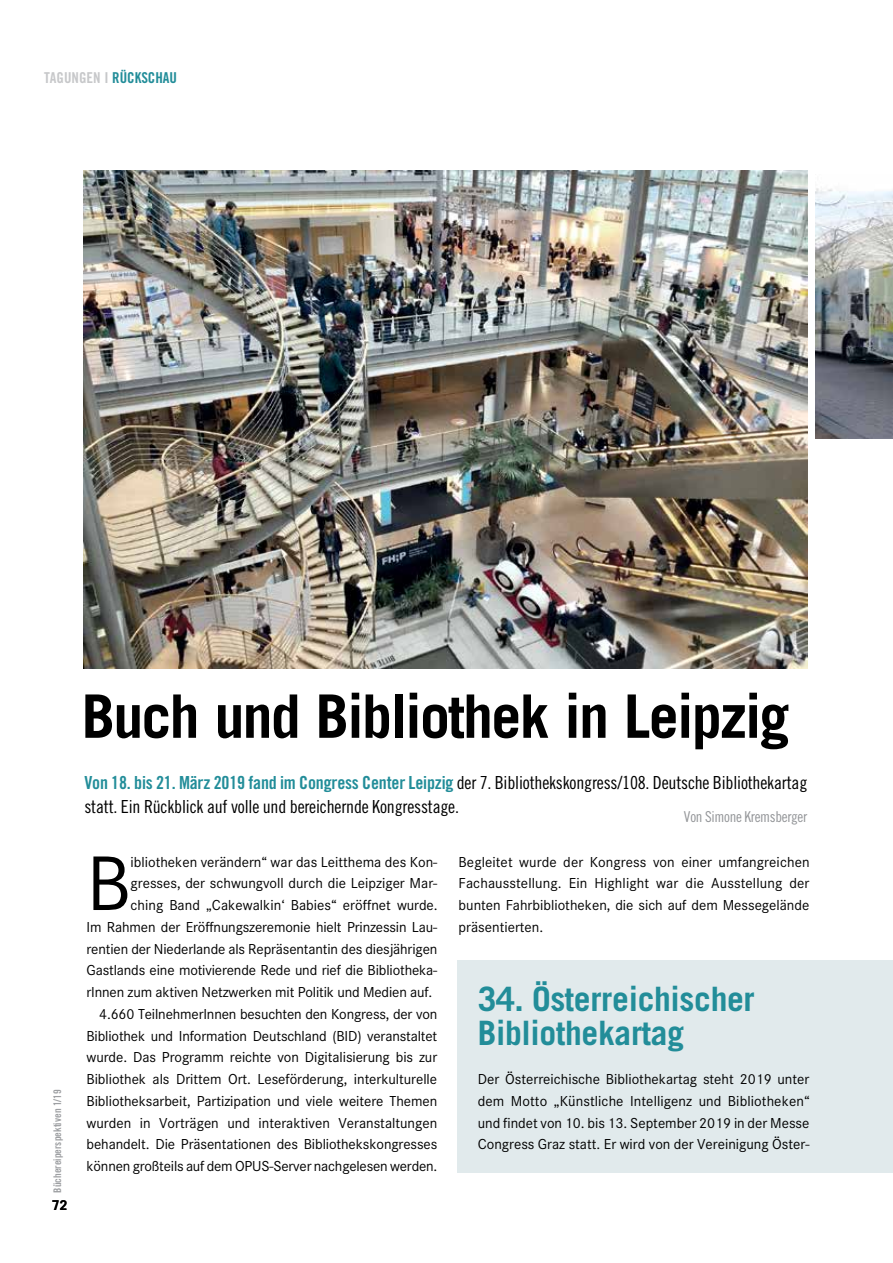
<style>
.page{position:relative;width:893px;height:1263px;background:#fff}
.page>*{position:absolute;margin:0;border:0;box-sizing:border-box;transform-origin:0 0}
.t1{font:80.25px "Corporate S";color:#000}
.t2{font:700 60px "Trade Gothic";letter-spacing:-.03em;color:#000}
.t3{font:700 33.6px/33.6px "Trade Gothic";letter-spacing:-.01em;color:#228d99}
.t4{font:18px/24px "Trade Gothic Cond Eighteen";letter-spacing:-.01em;color:#000}
.t5{font:15px/21.8px "Corporate S";letter-spacing:-.005em;color:#000;text-align:justify}
.t6{font:15px "Trade Gothic Cond Eighteen";letter-spacing:-.02em;color:#939598}
.t7{font:15px "Trade Gothic Bold Cond Twenty";color:#c7c8ca}
.t8{font:700 13.5px "Trade Gothic";color:#000}
.t9{font:10.5px "Trade Gothic Bold Cond Twenty";color:#9d9fa2}
.s1{color:#228d99}
.s2{font-family:"Trade Gothic Bold Cond Twenty";color:#228d99}
</style>
<div class="page">
<img style="left:84px;top:170px;width:724px;height:499px">
<div style="left:458px;top:960px;width:435px;height:212px;background:#e1eaec"></div>
<img style="left:815px;top:188px;width:78px;height:250px">
<p class="t7" style="left:44px;top:69px;width:135px">TAGUNGEN I <span class="s1">RÜCKSCHAU</span></p>
<h2 class="t2" style="left:82px;top:679px;width:710px">Buch und Bibliothek in Leipzig</h2>
<p class="t9" style="left:51px;top:1193px;width:105px;rotate:-90deg">Büchereiperspektiven 1/19</p>
<p class="t8" style="left:52px;top:1196px;width:17px">72</p>
<p class="t4" style="left:84px;top:770px;width:724px"><span class="s2">Von 18. bis 21. März 2019 fand im Congress Center Leipzig</span> der 7. Bibliothekskongress/108. Deutsche Bibliothekartag statt. Ein Rückblick auf volle und bereichernde Kongresstage.</p>
<p class="t6" style="left:684px;top:807px;width:125px">Von Simone Kremsberger</p>
<h1 class="t1" style="left:87px;top:839px;width:46px">B</h1>
<p class="t5" style="left:131px;top:851px;width:308px">ibliotheken verändern“ war das Leitthema des Kon-</p>
<p class="t5" style="left:131px;top:873px;width:308px">gresses, der schwungvoll durch die Leipziger Mar-</p>
<p class="t5" style="left:131px;top:894px;width:308px">ching Band „Cakewalkin‘ Babies“ eröffnet wurde.</p>
<p class="t5" style="left:87px;top:916px;width:352px">Im Rahmen der Eröffnungszeremonie hielt Prinzessin Lau-</p>
<p class="t5" style="left:87px;top:938px;width:352px">rentien der Niederlande als Repräsentantin des diesjährigen</p>
<p class="t5" style="left:87px;top:960px;width:352px">Gastlands eine motivierende Rede und rief die Bibliotheka-</p>
<p class="t5" style="left:87px;top:981px;width:347px">rInnen zum aktiven Netzwerken mit Politik und Medien auf.</p>
<p class="t5" style="left:99px;top:1003px;width:340px">4.660 TeilnehmerInnen besuchten den Kongress, der von</p>
<p class="t5" style="left:87px;top:1025px;width:352px">Bibliothek und Information Deutschland (BID) veranstaltet</p>
<p class="t5" style="left:87px;top:1047px;width:352px">wurde. Das Programm reichte von Digitalisierung bis zur</p>
<p class="t5" style="left:87px;top:1068px;width:352px">Bibliothek als Drittem Ort. Leseförderung, interkulturelle</p>
<p class="t5" style="left:87px;top:1090px;width:352px">Bibliotheksarbeit, Partizipation und viele weitere Themen</p>
<p class="t5" style="left:87px;top:1112px;width:352px">wurden in Vorträgen und interaktiven Veranstaltungen</p>
<p class="t5" style="left:87px;top:1134px;width:352px">behandelt. Die Präsentationen des Bibliothekskongresses</p>
<p class="t5" style="left:87px;top:1155px;width:352px">können großteils auf dem OPUS-Server nachgelesen werden.</p>
<p class="t5" style="left:459px;top:851px;width:353px">Begleitet wurde der Kongress von einer umfangreichen Fachausstellung. Ein Highlight war die Ausstellung der bunten Fahrbibliotheken, die sich auf dem Messegelände präsentierten.</p>
<h3 class="t3" style="left:478px;top:982px;width:279px">34. Österreichischer<br>Bibliothekartag</h3>
<p class="t5" style="left:478px;top:1068px;width:333px">Der Österreichische Bibliothekartag steht 2019 unter dem Motto „Künstliche Intelligenz und Bibliotheken“ und findet von 10. bis 13. September 2019 in der Messe Congress Graz statt. Er wird von der Vereinigung Öster-</p>
</div>
